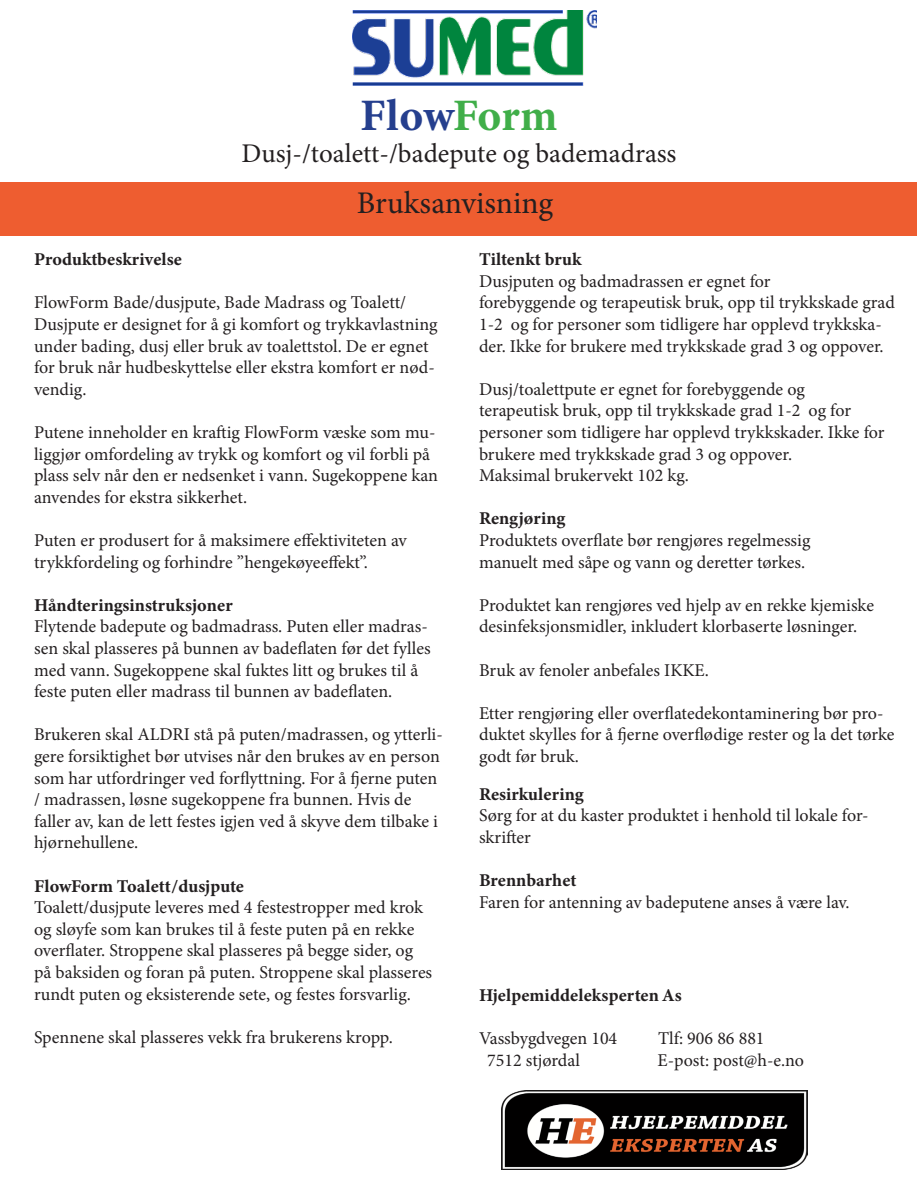
<style>
.page{position:relative;width:918px;height:1188px;background:#fff}
.page>*{position:absolute;margin:0;border:0;box-sizing:border-box;transform-origin:0 0}
.t1{font:45px "Minion Variable Concept";letter-spacing:.015em;color:#253f8e}
.t2{font:31.5px "Minion Pro";color:#231f20}
.t3{font:27px "Minion Pro";color:#231f20}
.t4{font:18px/21.6px "Minion Pro";color:#231f20}
.t5{font:18px "Minion Variable Concept";letter-spacing:.025em;color:#231f20}
.s1{color:#40ae49}
</style>
<div class="page">
<div style="left:1px;top:182px;width:916px;height:54px;background:#ee5d30"></div>
<img style="left:353px;top:10px;width:244px;height:75px">
<img style="left:501px;top:1091px;width:307px;height:78px">
<p class="t1" style="left:360px;top:84px;width:198px">Flow<span class="s1">Form</span></p>
<p class="t3" style="left:241px;top:136px;width:437px">Dusj-/toalett-/badepute og bademadrass</p>
<p class="t2" style="left:357px;top:182px;width:198px">Bruksanvisning</p>
<p class="t5" style="left:34px;top:247px;width:149px">Produktbeskrivelse</p>
<p class="t4" style="left:34px;top:292px;width:405px">FlowForm Bade/dusjpute, Bade Madrass og Toalett/ Dusjpute er designet for å gi komfort og trykkavlastning under bading, dusj eller bruk av toalettstol. De er egnet for bruk når hudbeskyttelse eller ekstra komfort er nød&shy;vendig.</p>
<p class="t4" style="left:34px;top:422px;width:406px">Putene inneholder en kraftig FlowForm væske som mu&shy;liggjør omfordeling av trykk og komfort og vil forbli på plass selv når den er nedsenket i vann. Sugekoppene kan anvendes for ekstra sikkerhet.</p>
<p class="t4" style="left:34px;top:530px;width:374px">Puten er produsert for å maksimere effektiviteten av trykkfordeling og forhindre ”hengekøyeeffekt”.</p>
<p class="t5" style="left:34px;top:592px;width:200px">Håndteringsinstruksjoner</p>
<p class="t4" style="left:34px;top:616px;width:398px">Flytende badepute og badmadrass. Puten eller madras&shy;sen skal plasseres på bunnen av badeflaten før det fylles med vann. Sugekoppene skal fuktes litt og brukes til å feste puten eller madrass til bunnen av badeflaten.</p>
<p class="t4" style="left:34px;top:724px;width:410px">Brukeren skal ALDRI stå på puten/madrassen, og ytterli&shy;gere forsiktighet bør utvises når den brukes av en person som har utfordringer ved forflyttning. For å fjerne puten / madrassen, løsne sugekoppene fra bunnen. Hvis de faller av, kan de lett festes igjen ved å skyve dem tilbake i hjørnehullene.</p>
<p class="t5" style="left:34px;top:873px;width:211px">FlowForm Toalett/dusjpute</p>
<p class="t4" style="left:34px;top:897px;width:400px">Toalett/dusjpute leveres med 4 festestropper med krok og sløyfe som kan brukes til å feste puten på en rekke overflater. Stroppene skal plasseres på begge sider, og på baksiden og foran på puten. Stroppene skal plasseres rundt puten og eksisterende sete, og festes forsvarlig.</p>
<p class="t4" style="left:34px;top:1026px;width:360px">Spennene skal plasseres vekk fra brukerens kropp.</p>
<p class="t5" style="left:479px;top:247px;width:104px">Tiltenkt bruk</p>
<p class="t4" style="left:479px;top:270px;width:293px">Dusjputen og badmadrassen er egnet for</p>
<p class="t4" style="left:479px;top:292px;width:418px">forebyggende og terapeutisk bruk, opp til trykkskade grad<br>1-2 og for personer som tidligere har opplevd trykkska&shy;der. Ikke for brukere med trykkskade grad 3 og oppover.</p>
<p class="t4" style="left:479px;top:378px;width:327px">Dusj/toalettpute er egnet for forebyggende og</p>
<p class="t4" style="left:479px;top:400px;width:407px">terapeutisk bruk, opp til trykkskade grad 1-2 og for personer som tidligere har opplevd trykkskader. Ikke for brukere med trykkskade grad 3 og oppover.</p>
<p class="t4" style="left:479px;top:465px;width:212px">Maksimal brukervekt 102 kg.</p>
<p class="t5" style="left:479px;top:506px;width:87px">Rengjøring</p>
<p class="t4" style="left:479px;top:530px;width:333px">Produktets overflate bør rengjøres regelmessig</p>
<p class="t4" style="left:479px;top:551px;width:328px">manuelt med såpe og vann og deretter tørkes.</p>
<p class="t4" style="left:479px;top:594px;width:396px">Produktet kan rengjøres ved hjelp av en rekke kjemiske desinfeksjonsmidler, inkludert klorbaserte løsninger.</p>
<p class="t4" style="left:479px;top:659px;width:231px">Bruk av fenoler anbefales IKKE.</p>
<p class="t4" style="left:479px;top:702px;width:417px">Etter rengjøring eller overflatedekontaminering bør pro&shy;duktet skylles for å fjerne overflødige rester og la det tørke godt før bruk.</p>
<p class="t5" style="left:479px;top:781px;width:106px">Resirkulering</p>
<p class="t4" style="left:479px;top:805px;width:391px">Sørg for at du kaster produktet i henhold til lokale for&shy;skrifter</p>
<p class="t5" style="left:479px;top:868px;width:98px">Brennbarhet</p>
<p class="t4" style="left:479px;top:891px;width:372px">Faren for antenning av badeputene anses å være lav.</p>
<p class="t5" style="left:479px;top:983px;width:204px">Hjelpemiddeleksperten As</p>
<p class="t4" style="left:479px;top:1028px;width:140px">Vassbygdvegen 104</p>
<p class="t4" style="left:658px;top:1028px;width:108px">Tlf: 906 86 881</p>
<p class="t4" style="left:487px;top:1049px;width:94px">7512 stjørdal</p>
<p class="t4" style="left:658px;top:1049px;width:148px">E-post: post@h-e.no</p>
</div>
